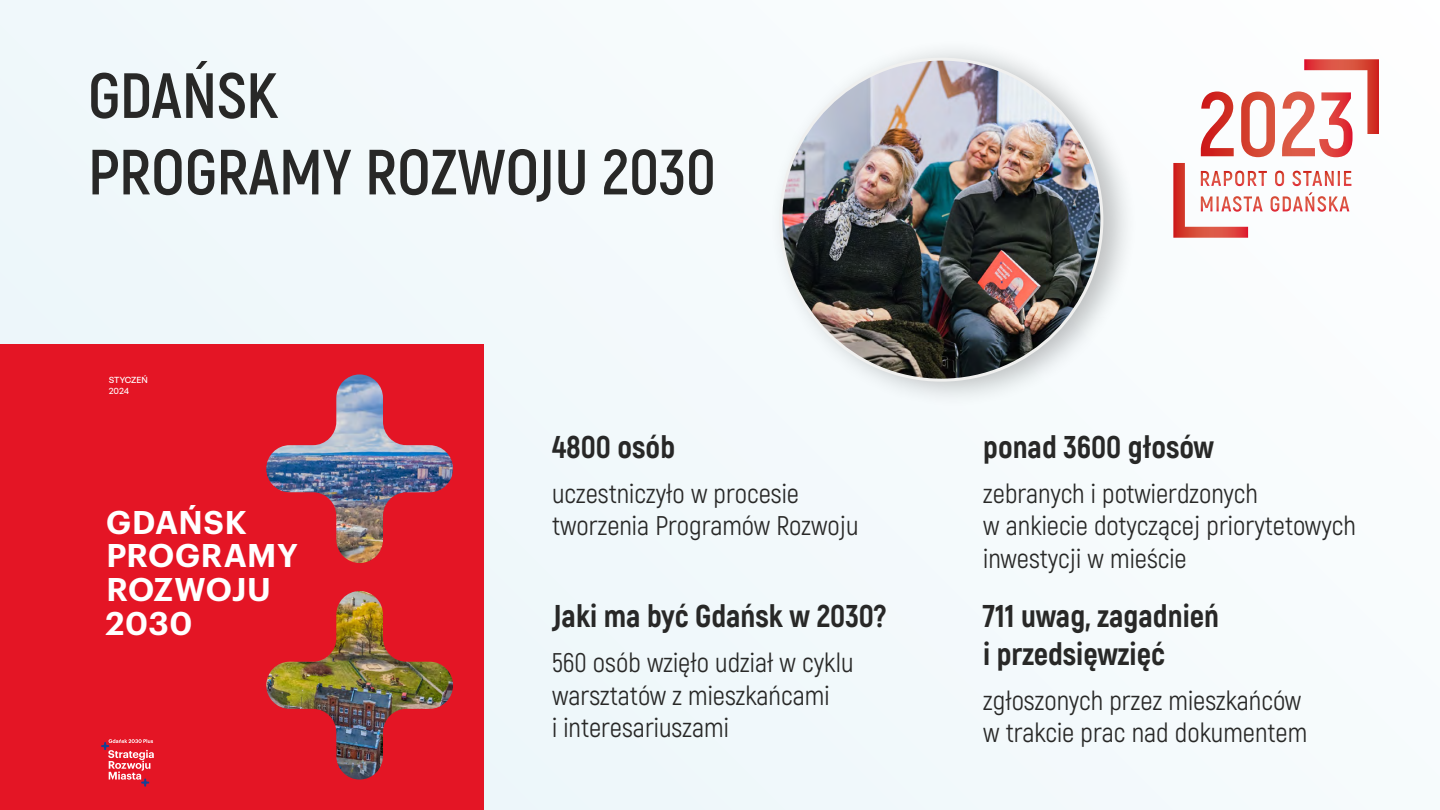
<style>
.page{position:relative;width:1440px;height:810px;background:#f3f9fc}
.page>*{position:absolute;margin:0;border:0;box-sizing:border-box;transform-origin:0 0}
.t1{font:700 63.75px "Akrobat";color:#282827}
.t2{font:600 32.17px/33.6px "Graphik";letter-spacing:.015em;color:#fff}
.t3{font:800 31.5px/37.8px "Akrobat";color:#282827}
.t4{font:27px/32.4px "Akrobat";color:#282827}
.t5{font:500 8.55px/10.7px "General Sans";letter-spacing:-.01em;color:#fff}
</style>
<div class="page">
<svg style="left:1173px;top:163px;width:178px;height:75px"></svg>
<svg style="left:1201px;top:59px;width:178px;height:98px"></svg>
<div style="left:0;top:344px;width:483px;height:466px;background:#e41525"></div>
<img style="left:266px;top:591px;width:187px;height:189px">
<img style="left:266px;top:374px;width:187px;height:189px">
<svg style="left:101px;top:739px;width:53px;height:48px"></svg>
<div style="left:768px;top:38px;width:371px;height:371px;background:#000;opacity:.24"></div>
<img style="left:781px;top:59px;width:321px;height:321px;border-radius:161px">
<p class="t1" style="left:88px;top:56px;width:192px">GDAŃSK</p>
<p class="t1" style="left:88px;top:132px;width:629px">PROGRAMY ROZWOJU 2030</p>
<p class="t5" style="left:109px;top:374px;width:41px">STYCZEŃ<br>2024</p>
<p class="t2" style="left:105px;top:503px;width:194px">GDAŃSK<br>PROGRAMY<br>ROZWOJU<br>2030</p>
<p class="t3" style="left:552px;top:428px;width:125px">4800 osób</p>
<p class="t4" style="left:552px;top:477px;width:308px">uczestniczyło w procesie tworzenia Programów Rozwoju</p>
<p class="t3" style="left:552px;top:597px;width:336px">Jaki ma być Gdańsk w 2030?</p>
<p class="t4" style="left:552px;top:647px;width:303px">560 osób wzięło udział w cyklu warsztatów z mieszkańcami<br>i interesariuszami</p>
<p class="t3" style="left:983px;top:428px;width:232px">ponad 3600 głosów</p>
<p class="t4" style="left:983px;top:477px;width:374px">zebranych i potwierdzonych<br>w ankiecie dotyczącej priorytetowych inwestycji w mieście</p>
<p class="t3" style="left:983px;top:597px;width:237px">711 uwag, zagadnień i przedsięwzięć</p>
<p class="t4" style="left:983px;top:684px;width:326px">zgłoszonych przez mieszkańców w trakcie prac nad dokumentem</p>
</div>
